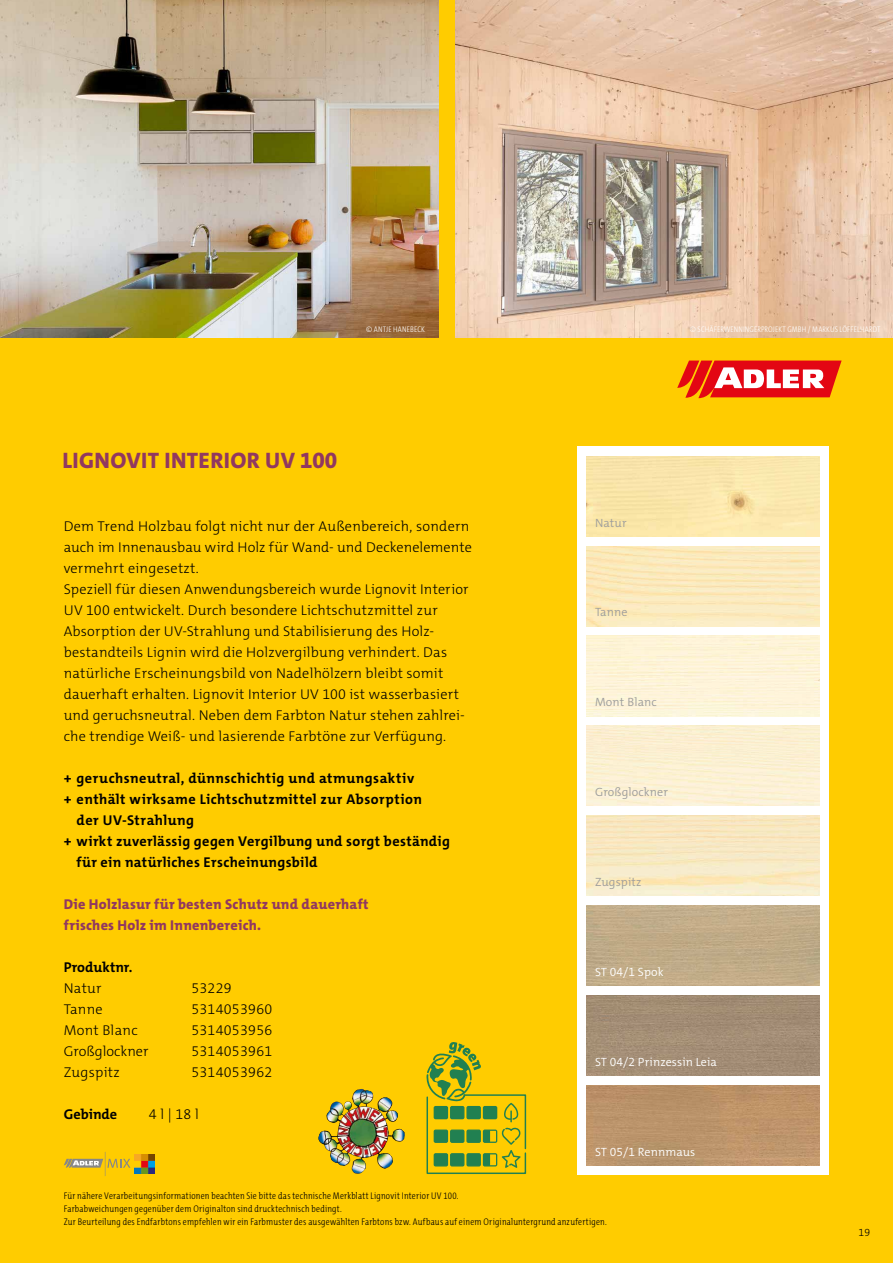
<style>
.page{position:relative;width:893px;height:1263px;background:#fff}
.page>*{position:absolute;margin:0;border:0;box-sizing:border-box;transform-origin:0 0}
.t1{font:800 22.5px "The Mix C4 s";letter-spacing:.02em;color:#913860}
.t2{font:300 14.25px/21px "The Mix C4 s";letter-spacing:.015em;color:#000}
.t3{font:700 14.25px "The Mix C4 s";letter-spacing:.03em;color:#000}
.t4{font:800 14.25px/21px "The Mix C4 s";letter-spacing:.015em;color:#913860}
.t5{font:700 14.25px "The Mix C4 s";color:#000}
.t6{font:300 12px "The Mix C4 s";letter-spacing:.01em;color:#fff}
.t7{font:300 12px "The Mix C4 s";letter-spacing:.01em;color:#9d9d9c}
.t8{font:300 10.5px "The Mix C4 s";color:#000}
.t9{font:300 9.75px/12.8px "The Mix Cd";letter-spacing:.025em;color:#000}
.t10{font:300 8.25px "The Mix Cd";letter-spacing:.02em;color:#fff}
.s1{font-family:"The Mix C4 s"}
</style>
<div class="page">
<img style="left:454px;top:0;width:439px;height:338px">
<img style="left:0;top:0;width:439px;height:338px">
<div style="left:439px;top:0;width:15px;height:338px;background:#fc0"></div>
<div style="left:0;top:338px;width:893px;height:925px;background:#fc0"></div>
<svg style="left:677px;top:361px;width:165px;height:37px;background:#ec5845"></svg>
<svg style="left:577px;top:446px;width:252px;height:729px;background:#f2e7cd"></svg>
<img style="left:342px;top:1089px;width:19px;height:26px">
<img style="left:587px;top:456px;width:233px;height:80px">
<img style="left:587px;top:995px;width:233px;height:80px">
<img style="left:587px;top:1085px;width:233px;height:80px">
<img style="left:135px;top:1154px;width:19px;height:20px">
<svg style="left:64px;top:1152px;width:66px;height:24px"></svg>
<svg style="left:427px;top:1042px;width:99px;height:132px"></svg>
<p class="t10" style="left:366px;top:324px;width:60px"><span class="s1">©</span> ANTJE HANEBECK</p>
<p class="t10" style="left:690px;top:324px;width:192px"><span class="s1">©</span> SCHÄFERWENNINGERPROJEKT GMBH / MARKUS LÖFFELHARDT</p>
<h1 class="t1" style="left:62px;top:445px;width:276px">LIGNOVIT INTERIOR UV 100</h1>
<p class="t2" style="left:64px;top:515px;width:410px">Dem Trend Holzbau folgt nicht nur der Außenbereich, sondern auch im Innenausbau wird Holz für Wand- und Deckenelemente vermehrt eingesetzt.<br>Speziell für diesen Anwendungsbereich wurde Lignovit Interior UV 100 entwickelt. Durch besondere Lichtschutzmittel zur Absorption der UV-Strahlung und Stabilisierung des Holz&shy;bestandteils Lignin wird die Holzvergilbung verhindert. Das natürliche Erscheinungsbild von Nadelhölzern bleibt somit dauerhaft erhalten. Lignovit Interior UV 100 ist wasserbasiert und geruchsneutral. Neben dem Farbton Natur stehen zahlrei&shy;che trendige Weiß- und lasierende Farbtöne zur Verfügung.</p>
<p class="t3" style="left:64px;top:769px;width:352px">+ geruchsneutral, dünnschichtig und atmungsaktiv</p>
<p class="t3" style="left:64px;top:790px;width:360px">+ enthält wirksame Lichtschutzmittel zur Absorption</p>
<p class="t3" style="left:77px;top:811px;width:119px">der UV-Strahlung</p>
<p class="t3" style="left:64px;top:832px;width:388px">+ wirkt zuverlässig gegen Vergilbung und sorgt beständig</p>
<p class="t3" style="left:77px;top:853px;width:243px">für ein natürliches Erscheinungsbild</p>
<p class="t4" style="left:64px;top:893px;width:306px">Die Holzlasur für besten Schutz und dauerhaft frisches Holz im Innenbereich.</p>
<p class="t5" style="left:64px;top:958px;width:70px">Produktnr.</p>
<p class="t2" style="left:64px;top:977px;width:39px">Natur</p>
<p class="t2" style="left:191px;top:977px;width:42px">53229</p>
<p class="t2" style="left:64px;top:998px;width:40px">Tanne</p>
<p class="t2" style="left:191px;top:998px;width:82px">5314053960</p>
<p class="t2" style="left:64px;top:1019px;width:75px">Mont Blanc</p>
<p class="t2" style="left:191px;top:1019px;width:82px">5314053956</p>
<p class="t2" style="left:64px;top:1040px;width:86px">Großglockner</p>
<p class="t2" style="left:191px;top:1040px;width:82px">5314053961</p>
<p class="t2" style="left:64px;top:1061px;width:57px">Zugspitz</p>
<p class="t2" style="left:191px;top:1061px;width:82px">5314053962</p>
<p class="t5" style="left:64px;top:1105px;width:55px">Gebinde</p>
<p class="t2" style="left:149px;top:1103px;width:52px">4 l | 18 l</p>
<p class="t7" style="left:595px;top:515px;width:33px">Natur</p>
<p class="t7" style="left:595px;top:605px;width:34px">Tanne</p>
<p class="t7" style="left:595px;top:695px;width:63px">Mont Blanc</p>
<p class="t7" style="left:595px;top:784px;width:74px">Großglockner</p>
<p class="t7" style="left:595px;top:874px;width:48px">Zugspitz</p>
<p class="t6" style="left:595px;top:964px;width:70px">ST 04/1 Spok</p>
<p class="t6" style="left:595px;top:1054px;width:123px">ST 04/2 Prinzessin Leia</p>
<p class="t6" style="left:595px;top:1144px;width:102px">ST 05/1 Rennmaus</p>
<p class="t9" style="left:64px;top:1189px;width:545px">Für nähere Verarbeitungsinformationen beachten Sie bitte das technische Merkblatt Lignovit Interior UV 100.<br>Farbabweichungen gegenüber dem Originalton sind drucktechnisch bedingt.<br>Zur Beurteilung des Endfarbtons empfehlen wir ein Farbmuster des ausgewählten Farbtons bzw. Aufbaus auf einem Originaluntergrund anzufertigen.</p>
<p class="t8" style="left:859px;top:1226px;width:13px">19</p>
</div>
